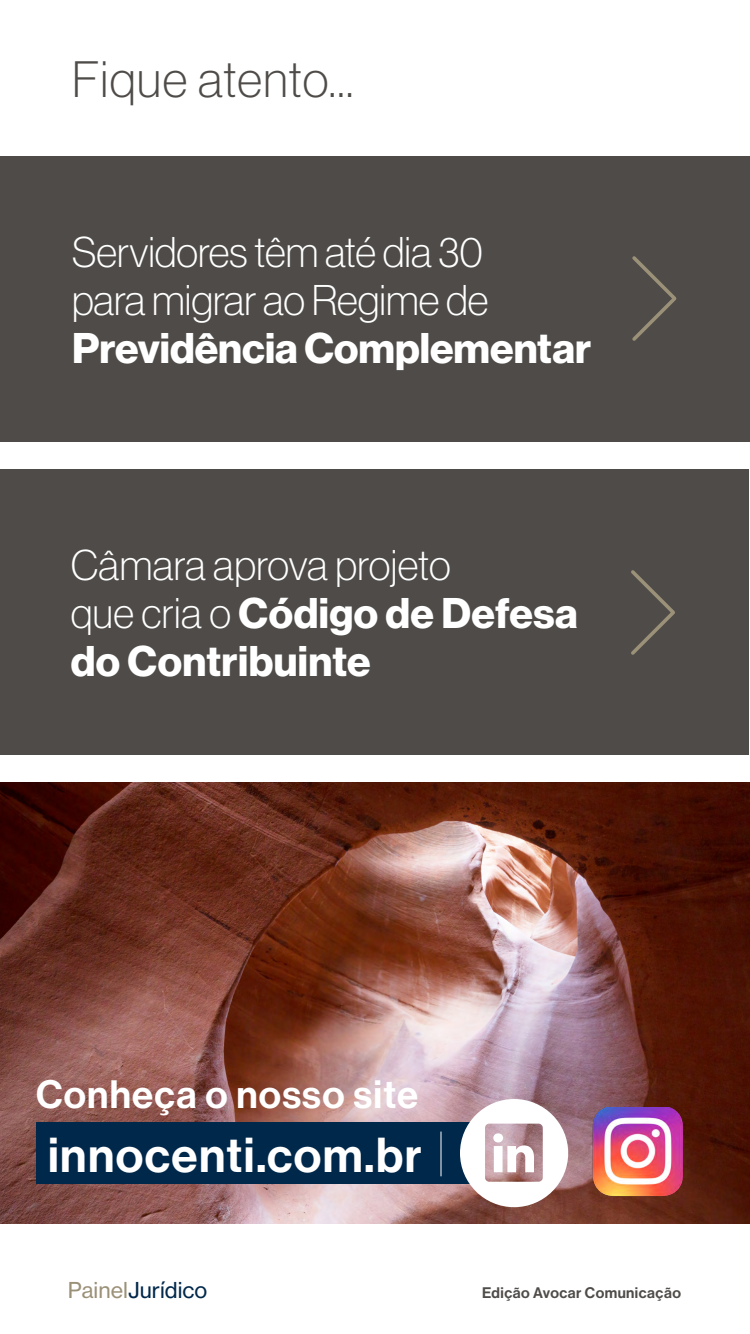
<style>
.page{position:relative;width:750px;height:1334px;background:#fff}
.page>*{position:absolute;margin:0;border:0;box-sizing:border-box;transform-origin:0 0}
.t1{font:50px "N Haas Grotesk DS Pro 35 X Lt";letter-spacing:.03em;color:#4e4b48}
.t2{font:48px "N Haas Grotesk DS Pro 65 Md";letter-spacing:.03em;color:#fff}
.t3{font:42px/48px "N Haas Grotesk DS Pro 35 X Lt";color:#fff}
.t4{font:42px/48px "N Haas Grotesk DS Pro 75 Bd";color:#fff}
.t5{font:38.7px "N Haas Grotesk DS Pro 65 Md";letter-spacing:.03em;color:#fff}
.t6{font:21.6px "N Haas Grotesk TX Pro 55 Rg";color:#00284b}
.t7{font:15px "N Haas Grotesk DS Pro 65 Md";letter-spacing:.03em;color:#4e4b48}
.s1{font-family:"N Haas Grotesk DS Pro 35 X Lt"}
.s2{color:#9b9178}
</style>
<div class="page">
<img style="left:0;top:782px;width:750px;height:442px">
<div style="left:36px;top:1123px;width:440px;height:61px;background:#00284b"></div>
<svg style="left:460px;top:1099px;width:108px;height:108px"></svg>
<hr style="left:440px;top:1132px;width:2px;height:44px;background:#fff">
<img style="left:592px;top:1107px;width:92px;height:92px">
<div style="left:0;top:156px;width:750px;height:285px;background:#4e4b48"></div>
<svg style="left:632px;top:256px;width:45px;height:85px"></svg>
<div style="left:0;top:470px;width:749px;height:285px;background:#4e4b48"></div>
<svg style="left:631px;top:570px;width:44px;height:85px"></svg>
<p class="t1" style="left:72px;top:52px;width:283px">Fique atento...</p>
<p class="t3" style="left:72px;top:228px;width:418px">Servidores têm até dia 30 para migrar ao Regime de</p>
<p class="t4" style="left:72px;top:325px;width:521px">Previdência Complementar</p>
<p class="t3" style="left:71px;top:542px;width:382px">Câmara aprova projeto</p>
<p class="t4" style="left:71px;top:590px;width:509px"><span class="s1">que cria o</span> Código de Defesa do Contribuinte</p>
<p class="t5" style="left:36px;top:1072px;width:384px">Conheça o nosso site</p>
<p class="t2" style="left:48px;top:1127px;width:375px">innocenti.com.br</p>
<p class="t6" style="left:68px;top:1277px;width:141px"><span class="s2">Painel</span>Jurídico</p>
<p class="t7" style="left:482px;top:1284px;width:200px">Edição Avocar Comunicação</p>
</div>
